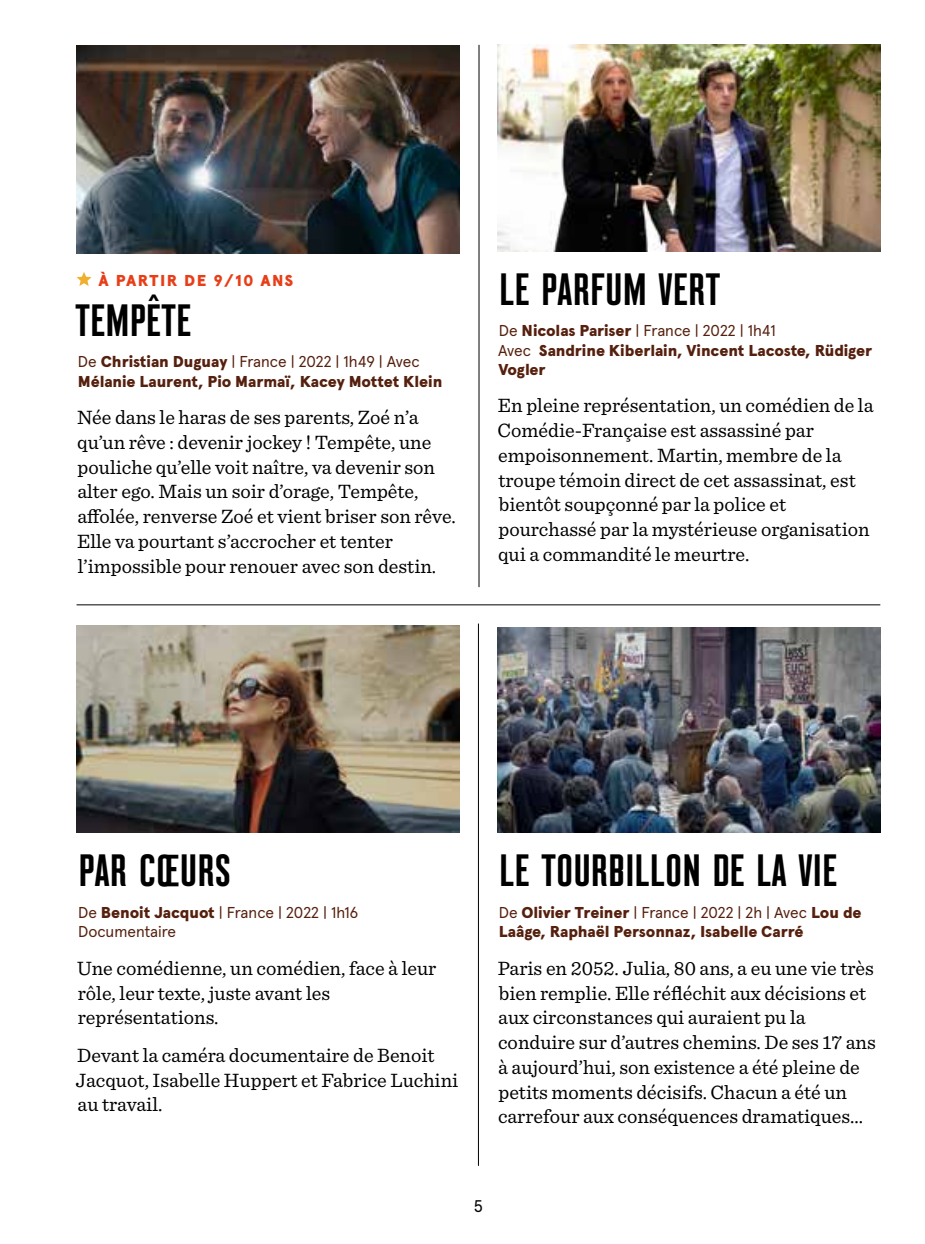
<style>
.page{position:relative;width:925px;height:1244px;background:#fff}
.page>*{position:absolute;margin:0;border:0;box-sizing:border-box;transform-origin:0 0}
.t1{font:condensed 45px "Montefiore";letter-spacing:.015em;color:#000}
.t2{font:20.25px/24.8px "Sentinel";color:#000}
.t3{font:16.88px "Apercu";color:#000}
.t4{font:900 15.75px/19.1px "Apercu Pro";letter-spacing:-.005em;color:#56200e}
.t5{font:15.75px/19.1px "Apercu Pro";color:#56200e}
.t6{font:900 15.75px "Apercu Pro";letter-spacing:.08em;color:#e73e18}
.s1{font-weight:400}
.s2{font-weight:900}
</style>
<div class="page">
<hr style="left:77px;top:604px;width:803px;height:1px;background:#000">
<hr style="left:478px;top:623px;width:1px;height:543px;background:#000">
<img style="left:77px;top:46px;width:382px;height:207px">
<svg style="left:77px;top:272px;width:15px;height:14px"></svg>
<hr style="left:479px;top:45px;width:1px;height:542px;background:#000">
<img style="left:497px;top:45px;width:383px;height:207px">
<img style="left:498px;top:627px;width:382px;height:205px">
<img style="left:77px;top:625px;width:382px;height:207px">
<p class="t6" style="left:99px;top:269px;width:196px">À PARTIR DE 9/10 ANS</p>
<h1 class="t1" style="left:76px;top:294px;width:117px">TEMPÊTE</h1>
<p class="t4" style="left:78px;top:351px;width:366px"><span class="s1">De</span> Christian Duguay <span class="s1">| France | 2022 | 1h49 | Avec<br></span>Mélanie Laurent, Pio Marmaï, Kacey Mottet Klein</p>
<p class="t2" style="left:77px;top:404px;width:380px">Née dans le haras de ses parents, Zoé n’a qu’un rêve : devenir jockey ! Tempête, une pouliche qu’elle voit naître, va devenir son alter ego. Mais un soir d’orage, Tempête, affolée, renverse Zoé et vient briser son rêve.<br>Elle va pourtant s’accrocher et tenter l’impossible pour renouer avec son destin.</p>
<h1 class="t1" style="left:499px;top:263px;width:222px">LE PARFUM VERT</h1>
<p class="t4" style="left:498px;top:320px;width:376px"><span class="s1">De</span> Nicolas Pariser <span class="s1">| France | 2022 | 1h41<br>Avec</span> Sandrine Kiberlain, Vincent Lacoste, Rüdiger<br>Vogler</p>
<p class="t2" style="left:498px;top:392px;width:377px">En pleine représentation, un comédien de la Comédie-Française est assassiné par empoisonnement. Martin, membre de la troupe témoin direct de cet assassinat, est bientôt soupçonné par la police et pourchassé par la mystérieuse organisation qui a commandité le meurtre.</p>
<h1 class="t1" style="left:79px;top:844px;width:153px">PAR CŒURS</h1>
<p class="t5" style="left:78px;top:902px;width:282px">De <span class="s2">Benoit Jacquot</span> | France | 2022 | 1h16<br>Documentaire</p>
<p class="t2" style="left:77px;top:954px;width:361px">Une comédienne, un comédien, face à leur rôle, leur texte, juste avant les représentations.</p>
<p class="t2" style="left:76px;top:1041px;width:384px">Devant la caméra documentaire de Benoit<br>Jacquot, Isabelle Huppert et Fabrice Luchini au travail.</p>
<h1 class="t1" style="left:499px;top:844px;width:339px">LE TOURBILLON DE LA VIE</h1>
<p class="t4" style="left:499px;top:902px;width:364px"><span class="s1">De</span> Olivier Treiner <span class="s1">| France | 2022 | 2h | Avec</span> Lou de<br>Laâge, Raphaël Personnaz, Isabelle Carré</p>
<p class="t2" style="left:498px;top:954px;width:379px">Paris en 2052. Julia, 80 ans, a eu une vie très bien remplie. Elle réfléchit aux décisions et aux circonstances qui auraient pu la conduire sur d’autres chemins. De ses 17 ans à aujourd’hui, son existence a été pleine de petits moments décisifs. Chacun a été un carrefour aux conséquences dramatiques...</p>
<p class="t3" style="left:473px;top:1196px;width:11px">5</p>
</div>
